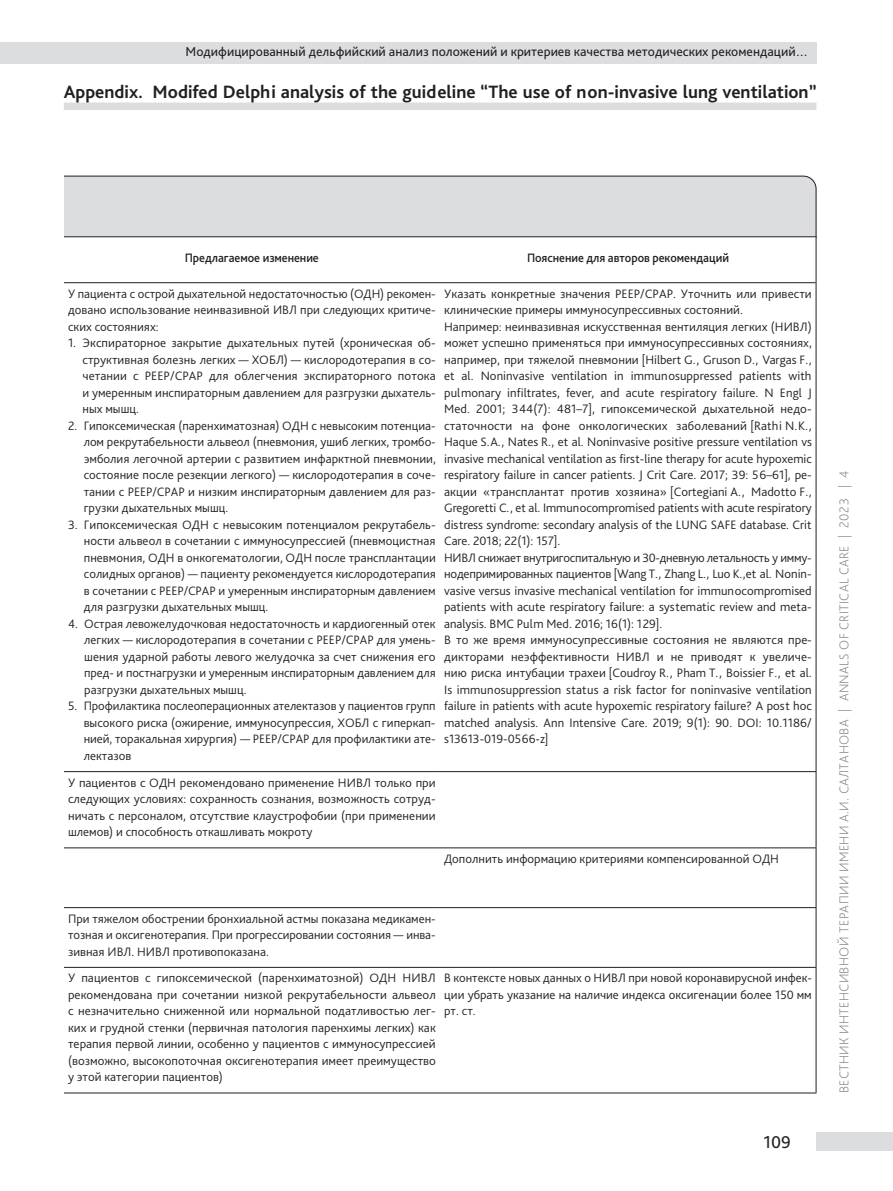
<style>
.page{position:relative;width:893px;height:1191px;background:#fff}
.page>*{position:absolute;margin:0;border:0;box-sizing:border-box;transform-origin:0 0}
.t1{font:700 18.75px "Bliss Pro";color:#231f20}
.t2{font:18px "Bliss Pro";color:#231f20}
.t3{font:13.5px "Bliss Pro";color:#231f20}
.t4{font:200 13.5px "Bliss Pro";letter-spacing:.025em;color:#808285}
.t5{font:300 12.75px/16.5px "Bliss Pro";color:#231f20;text-align:justify}
.t6{font:500 12.75px "Bliss Pro";letter-spacing:-.005em;color:#231f20;scale:.95 1}
</style>
<div class="page">
<div style="left:816px;top:1132px;width:77px;height:18px;background:#dcdddf"></div>
<div style="left:0;top:42px;width:816px;height:22px;background:#dcdddf"></div>
<div style="left:64px;top:175px;width:753px;height:62px;background:#dcdddf"></div>
<svg style="left:64px;top:237px;width:752px;height:45px"></svg>
<hr style="left:64px;top:771px;width:376px;height:1px;background:#231f20">
<hr style="left:440px;top:771px;width:376px;height:1px;background:#231f20">
<hr style="left:64px;top:847px;width:376px;height:1px;background:#231f20">
<hr style="left:440px;top:847px;width:376px;height:1px;background:#231f20">
<hr style="left:64px;top:907px;width:376px;height:1px;background:#231f20">
<hr style="left:440px;top:907px;width:376px;height:1px;background:#231f20">
<hr style="left:64px;top:967px;width:376px;height:1px;background:#231f20">
<hr style="left:440px;top:967px;width:376px;height:1px;background:#231f20">
<hr style="left:64px;top:1092px;width:376px;height:1px;background:#231f20">
<hr style="left:440px;top:1092px;width:376px;height:1px;background:#231f20">
<hr style="left:64px;top:282px;width:376px;height:1px;background:#231f20">
<hr style="left:440px;top:282px;width:376px;height:1px;background:#231f20">
<hr style="left:64px;top:236px;width:376px;height:1px;background:#231f20">
<hr style="left:440px;top:236px;width:376px;height:1px;background:#231f20">
<hr style="left:816px;top:237px;width:1px;height:46px;background:#231f20">
<hr style="left:816px;top:283px;width:1px;height:488px;background:#231f20">
<hr style="left:816px;top:772px;width:1px;height:75px;background:#231f20">
<hr style="left:816px;top:848px;width:1px;height:59px;background:#231f20">
<hr style="left:816px;top:908px;width:1px;height:59px;background:#231f20">
<hr style="left:816px;top:967px;width:1px;height:125px;background:#231f20">
<div style="left:64px;top:103px;width:752px;height:7px;background:#dcdddf"></div>
<p class="t3" style="left:186px;top:43px;width:624px">Модифицированный дельфийский анализ положений и критериев качества методических рекомендаций…</p>
<h1 class="t1" style="left:64px;top:80px;width:754px">Appendix. Modifed Delphi analysis of the guideline “The use of non-invasive lung ventilation”</h1>
<p class="t6" style="left:185px;top:250px;width:143px">Предлагаемое изменение</p>
<p class="t6" style="left:527px;top:250px;width:214px">Пояснение для авторов рекомендаций</p>
<p class="t5" style="left:68px;top:285px;width:369px">У пациента с острой дыхательной недостаточностью (ОДН) рекомен&shy;довано использование неинвазивной ИВЛ при следующих критиче&shy;ских состояниях:</p>
<p class="t5" style="left:82px;top:334px;width:355px;text-indent:-14px">1. Экспираторное закрытие дыхательных путей (хроническая об&shy;структивная болезнь легких — ХОБЛ) — кислородотерапия в со&shy;четании с РЕЕР/СРАР для облегчения экспираторного потока и умеренным инспираторным давлением для разгрузки дыхатель&shy;ных мышц.</p>
<p class="t5" style="left:84px;top:417px;width:354px;text-indent:-16px">2. Гипоксемическая (паренхиматозная) ОДН с невысоким потенциа&shy;лом рекрутабельности альвеол (пневмония, ушиб легких, тромбо&shy;эмболия легочной артерии с развитием инфарктной пневмонии, состояние после резекции легкого) — кислородотерапия в соче&shy;тании с РЕЕР/СРАР и низким инспираторным давлением для раз&shy;грузки дыхательных мышц.</p>
<p class="t5" style="left:84px;top:516px;width:353px;text-indent:-16px">3. Гипоксемическая ОДН с невысоким потенциалом рекрутабель&shy;ности альвеол в сочетании с иммуносупрессией (пневмоцистная пневмония, ОДН в онкогематологии, ОДН после трансплантации солидных органов) — пациенту рекомендуется кислородотерапия в сочетании с РЕЕР/СРАР и умеренным инспираторным давлением для разгрузки дыхательных мышц.</p>
<p class="t5" style="left:84px;top:615px;width:353px;text-indent:-16px">4. Острая левожелудочковая недостаточность и кардиогенный отек легких — кислородотерапия в сочетании с РЕЕР/СРАР для умень&shy;шения ударной работы левого желудочка за счет снижения его пред- и постнагрузки и умеренным инспираторным давлением для разгрузки дыхательных мышц.</p>
<p class="t5" style="left:84px;top:697px;width:353px;text-align:left;text-indent:-16px">5. Профилактика послеоперационных ателектазов у пациентов групп высокого риска (ожирение, иммуносупрессия, ХОБЛ с гиперкап&shy;нией, торакальная хирургия) — РЕЕР/СРАР для профилактики ате&shy;лектазов</p>
<p class="t5" style="left:444px;top:285px;width:369px;text-align:left">Указать конкретные значения РЕЕР/СРАР. Уточнить или привести клинические примеры иммуносупрессивных состояний.<br>Например: неинвазивная искусственная вентиляция легких (НИВЛ) может успешно применяться при иммуносупрессивных состояниях, например, при тяжелой пневмонии [Hilbert G., Gruson D., Vargas F., et al. Noninvasive ventilation in immunosuppressed patients with pulmonary infiltrates, fever, and acute respiratory failure. N Engl J Med. 2001; 344(7): 481–7], гипоксемической дыхательной недо&shy;статочности на фоне онкологических заболеваний [Rathi N.K., Haque S.A., Nates R., et al. Noninvasive positive pressure ventilation vs invasive mechanical ventilation as first-line therapy for acute hypoxemic respiratory failure in cancer patients. J Crit Care. 2017; 39: 56–61], ре&shy;акции «трансплантат против хозяина» [Cortegiani A., Madotto F., Gregoretti C., et al. Immunocompromised patients with acute respiratory distress syndrome: secondary analysis of the LUNG SAFE database. Crit Care. 2018; 22(1): 157].<br>НИВЛ снижает внутригоспитальную и 30-дневную летальность у имму&shy;нодепримированных пациентов [Wang T., Zhang L., Luo K.,et al. Nonin&shy;vasive versus invasive mechanical ventilation for immunocompromised patients with acute respiratory failure: a systematic review and meta&shy;analysis. BMC Pulm Med. 2016; 16(1): 129].<br>В то же время иммуносупрессивные состояния не являются пре&shy;дикторами неэффективности НИВЛ и не приводят к увеличе&shy;нию риска интубации трахеи [Coudroy R., Pham T., Boissier F., et al.<br>Is immunosuppression status a risk factor for noninvasive ventilation failure in patients with acute hypoxemic respiratory failure? A post hoc matched analysis. Ann Intensive Care. 2019; 9(1): 90. DOI: 10.1186/ s13613‑019‑0566‑z]</p>
<p class="t5" style="left:68px;top:774px;width:369px">У пациентов с ОДН рекомендовано применение НИВЛ только при следующих условиях: сохранность сознания, возможность сотруд&shy;ничать с персоналом, отсутствие клаустрофобии (при применении шлемов) и способность откашливать мокроту</p>
<p class="t5" style="left:444px;top:850px;width:336px">Дополнить информацию критериями компенсированной ОДН</p>
<p class="t5" style="left:68px;top:910px;width:369px">При тяжелом обострении бронхиальной астмы показана медикамен&shy;тозная и оксигенотерапия. При прогрессировании состояния — инва&shy;зивная ИВЛ. НИВЛ противопоказана.</p>
<p class="t5" style="left:68px;top:969px;width:369px">У пациентов с гипоксемической (паренхиматозной) ОДН НИВЛ рекомендована при сочетании низкой рекрутабельности альвеол с незначительно сниженной или нормальной податливостью лег&shy;ких и грудной стенки (первичная патология паренхимы легких) как терапия первой линии, особенно у пациентов с иммуносупрессией (возможно, высокопоточная оксигенотерапия имеет преимущество у этой категории пациентов)</p>
<p class="t5" style="left:444px;top:969px;width:369px">В контексте новых данных о НИВЛ при новой коронавирусной инфек&shy;ции убрать указание на наличие индекса оксигенации более 150 мм рт. ст.</p>
<h2 class="t2" style="left:764px;top:1131px;width:29px">109</h2>
<p class="t4" style="left:836px;top:1093px;width:624px;rotate:-90deg">ВЕСТНИК ИНТЕНСИВНОЙ ТЕРАПИИ ИМЕНИ А.И. САЛТАНОВА | ANNALS OF CRITICAL CARE | 2023 | 4</p>
</div>
